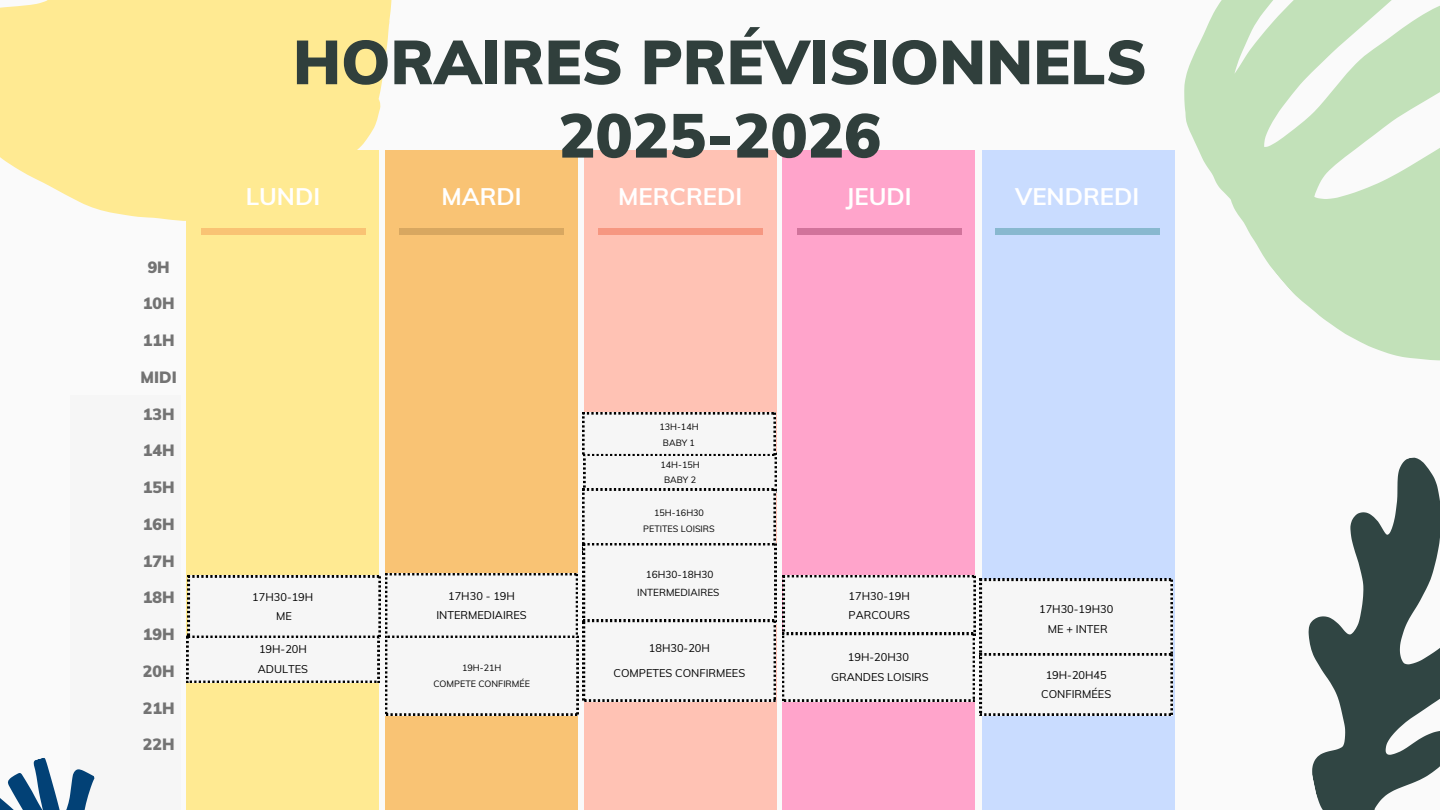
<style>
.page{position:relative;width:1440px;height:810px;background:#fafafa}
.page>*{position:absolute;margin:0;border:0;box-sizing:border-box;transform-origin:0 0}
.t1{font:900 61.4px/73.4px "Muli";color:#303f3c;text-align:center}
.t2{font:700 24px "Muli";color:#fff}
.t3{font:900 16px "Muli";color:#737373}
.t4{font:11px/19.5px "Muli";color:#000;text-align:center}
.t5{font:10px/18px "Muli";color:#000;text-align:center}
.t6{font:9px "Muli";color:#000}
</style>
<div class="page">
<div style="left:70px;top:395px;width:111px;height:415px;background:#f6f6f6"></div>
<svg style="left:0;top:0;width:392px;height:320px;fill:#ffea92"></svg>
<svg style="left:1184px;top:0;width:256px;height:361px;fill:#c2e1b9"></svg>
<div style="left:187px;top:150px;width:192px;height:660px;background:#ffea92"></div>
<div style="left:201px;top:228px;width:165px;height:7px;background:#f9c374"></div>
<div style="left:385px;top:150px;width:193px;height:660px;background:#f9c374"></div>
<div style="left:399px;top:228px;width:165px;height:7px;background:#d8a760"></div>
<div style="left:584px;top:150px;width:193px;height:660px;background:#ffc2b4"></div>
<div style="left:598px;top:228px;width:165px;height:7px;background:#f69781"></div>
<div style="left:782px;top:150px;width:193px;height:660px;background:#ffa4cb"></div>
<div style="left:797px;top:228px;width:165px;height:7px;background:#d1739b"></div>
<div style="left:982px;top:150px;width:193px;height:660px;background:#c9dcff"></div>
<div style="left:995px;top:228px;width:165px;height:7px;background:#88b8cf"></div>
<svg style="left:187px;top:412px;width:986px;height:303px"></svg>
<svg style="left:1308px;top:457px;width:132px;height:353px;fill:#304543"></svg>
<svg style="left:0;top:758px;width:95px;height:52px"></svg>
<p class="t3" style="left:148px;top:257px;width:24px">9H</p>
<p class="t3" style="left:143px;top:293px;width:33px">10H</p>
<p class="t3" style="left:143px;top:330px;width:33px">11H</p>
<p class="t3" style="left:141px;top:367px;width:38px">MIDI</p>
<p class="t3" style="left:143px;top:404px;width:33px">13H</p>
<p class="t3" style="left:143px;top:440px;width:33px">14H</p>
<p class="t3" style="left:143px;top:477px;width:33px">15H</p>
<p class="t3" style="left:143px;top:514px;width:33px">16H</p>
<p class="t3" style="left:143px;top:551px;width:33px">17H</p>
<p class="t3" style="left:143px;top:587px;width:33px">18H</p>
<p class="t3" style="left:143px;top:624px;width:33px">19H</p>
<p class="t3" style="left:143px;top:661px;width:33px">20H</p>
<p class="t3" style="left:143px;top:698px;width:33px">21H</p>
<p class="t3" style="left:143px;top:734px;width:33px">22H</p>
<p class="t1" style="left:293px;top:24px;width:856px">HORAIRES PRÉVISIONNELS<br>2025-2026</p>
<p class="t2" style="left:246px;top:180px;width:76px">LUNDI</p>
<h1 class="t2" style="left:441px;top:180px;width:82px">MARDI</h1>
<p class="t2" style="left:618px;top:180px;width:126px">MERCREDI</p>
<h2 class="t2" style="left:846px;top:180px;width:67px">JEUDI</h2>
<p class="t2" style="left:1015px;top:180px;width:126px">VENDREDI</p>
<h2 class="t4" style="left:252px;top:587px;width:63px">17H30-19H<br>ME</h2>
<p class="t4" style="left:258px;top:639px;width:52px;text-align:left">19H-20H<br>ADULTES</p>
<h3 class="t6" style="left:659px;top:421px;width:41px">13H-14H</h3>
<p class="t6" style="left:663px;top:437px;width:34px">BABY 1</p>
<h2 class="t6" style="left:661px;top:459px;width:41px">14H-15H</h2>
<p class="t6" style="left:664px;top:474px;width:34px">BABY 2</p>
<p class="t6" style="left:654px;top:507px;width:52px">15H-16H30</p>
<h2 class="t6" style="left:643px;top:523px;width:73px">PETITES LOISIRS</h2>
<p class="t5" style="left:637px;top:565px;width:84px">16H30-18H30<br>INTERMEDIAIRES</p>
<h2 class="t4" style="left:436px;top:586px;width:92px">17H30 - 19H<br>INTERMEDIAIRES</h2>
<p class="t4" style="left:849px;top:586px;width:63px;text-align:left">17H30-19H<br>PARCOURS</p>
<p class="t4" style="left:831px;top:647px;width:99px">19H-20H30<br>GRANDES LOISIRS</p>
<p class="t4" style="left:649px;top:638px;width:63px">18H30-20H</p>
<p class="t4" style="left:614px;top:663px;width:133px">COMPETES CONFIRMEES</p>
<p class="t6" style="left:462px;top:662px;width:41px">19H-21H</p>
<p class="t6" style="left:433px;top:678px;width:98px">COMPETE CONFIRMÉE</p>
<p class="t4" style="left:1039px;top:599px;width:76px">17H30-19H30<br>ME + INTER</p>
<p class="t4" style="left:1041px;top:665px;width:71px">19H-20H45<br>CONFIRMÉES</p>
</div>
